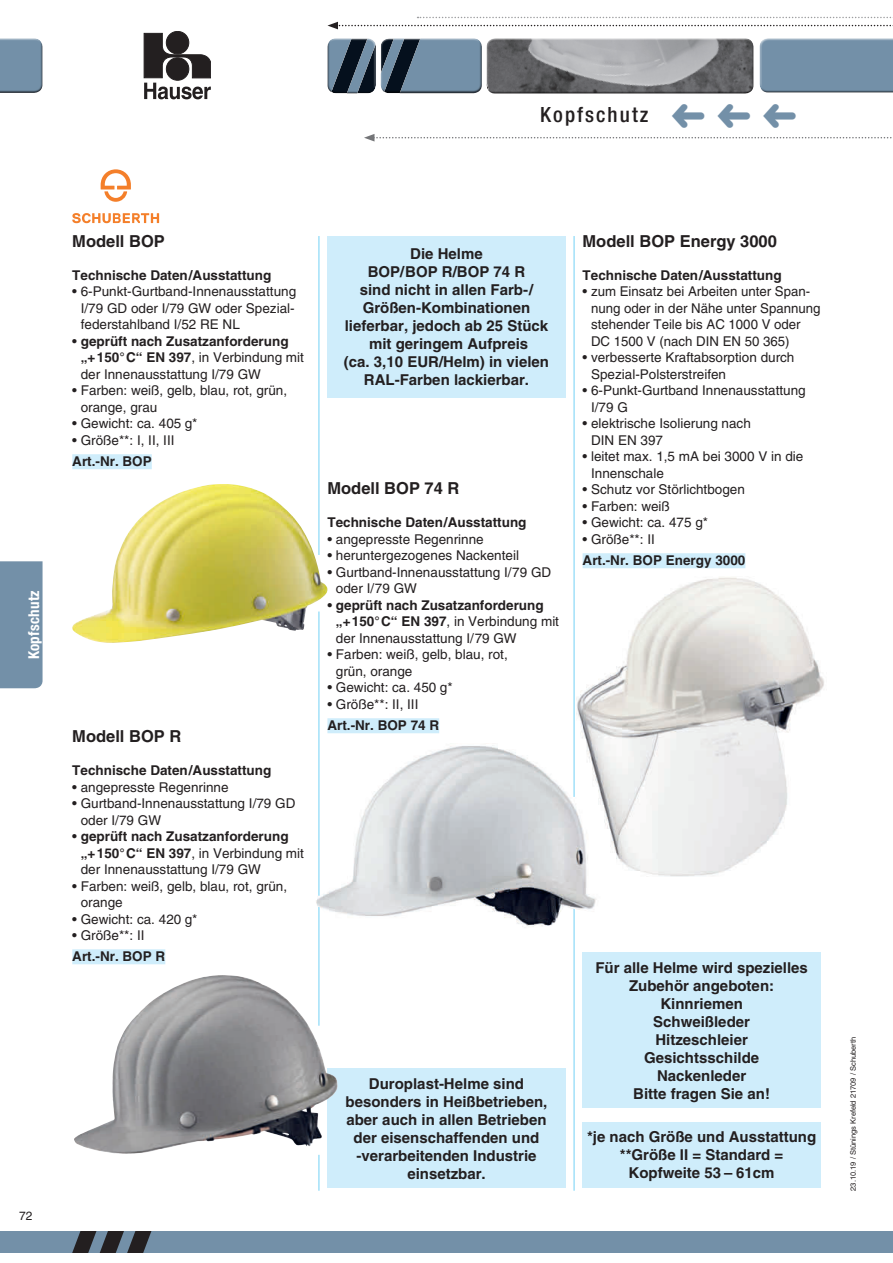
<style>
.page{position:relative;width:893px;height:1263px;background:#fff}
.page>*{position:absolute;margin:0;border:0;box-sizing:border-box;transform-origin:0 0}
.t1{font:21px "Helvetica Neue Cnd AFF 67 Med Cond";letter-spacing:.1em;color:#231f20}
.t2{font:700 16.5px "Helvetica AFF";color:#231f20}
.t3{font:700 15px/18px "Helvetica AFF";color:#231f20;text-align:center}
.t4{font:15px "Helvetica Neue Cnd AFF 77 Bd Cn";letter-spacing:.02em;color:#fff}
.t5{font:13.5px/16.5px "Helvetica AFF";color:#231f20}
.t6{font:700 13.5px "Helvetica AFF";color:#231f20}
.t7{font:12px "Helvetica AFF";color:#231f20}
.t8{font:7.5px "Helvetica AFF";color:#231f20}
.s1{font-weight:700}
</style>
<div class="page">
<div style="left:0;top:1231px;width:893px;height:21px;background:#7390a8"></div>
<div style="left:0;top:38px;width:43px;height:52px;background:#fff;opacity:.75"></div>
<div style="left:0;top:40px;width:45px;height:55px;background:#231f20;opacity:.75"></div>
<div style="left:380px;top:40px;width:104px;height:55px;background:#231f20;opacity:.75"></div>
<div style="left:326px;top:40px;width:50px;height:55px;background:#231f20;opacity:.75"></div>
<svg style="left:72px;top:1231px;width:80px;height:21px"></svg>
<svg style="left:327px;top:17px;width:566px;height:12px"></svg>
<svg style="left:364px;top:134px;width:528px;height:8px"></svg>
<svg style="left:72px;top:213px;width:87px;height:10px"></svg>
<svg style="left:101px;top:169px;width:30px;height:33px"></svg>
<hr style="left:574px;top:236px;width:1px;height:955px;background:#72d1f6">
<div style="left:72px;top:454px;width:80px;height:15px;background:#cfedfb"></div>
<div style="left:327px;top:1069px;width:239px;height:119px;background:#cfedfb"></div>
<div style="left:72px;top:949px;width:93px;height:15px;background:#cfedfb"></div>
<div style="left:327px;top:718px;width:112px;height:15px;background:#cfedfb"></div>
<div style="left:583px;top:553px;width:162px;height:15px;background:#cfedfb"></div>
<div style="left:583px;top:952px;width:238px;height:156px;background:#cfedfb"></div>
<div style="left:583px;top:1122px;width:238px;height:66px;background:#cfedfb"></div>
<div style="left:327px;top:236px;width:239px;height:162px;background:#cfedfb"></div>
<img style="left:576px;top:577px;width:248px;height:300px">
<hr style="left:319px;top:611px;width:1px;height:415px;background:#72d1f6">
<hr style="left:319px;top:236px;width:1px;height:319px;background:#72d1f6">
<hr style="left:319px;top:1155px;width:1px;height:36px;background:#72d1f6">
<img style="left:74px;top:975px;width:230px;height:179px">
<img style="left:72px;top:484px;width:255px;height:159px">
<img style="left:316px;top:739px;width:287px;height:192px">
<div style="left:166px;top:31px;width:23px;height:23px;border:1px solid #231f20;border-radius:50%"></div>
<svg style="left:144px;top:33px;width:67px;height:66px"></svg>
<div style="left:0;top:561px;width:43px;height:127px;background:#7390a8"></div>
<svg style="left:327px;top:38px;width:566px;height:55px"></svg>
<div style="left:486px;top:37px;width:269px;height:54px;background:#fff;opacity:.75"></div>
<div style="left:486px;top:40px;width:269px;height:55px;background:#231f20;opacity:.75"></div>
<h1 class="t1" style="left:540px;top:102px;width:110px">Kopfschutz</h1>
<p class="t4" style="left:25px;top:659px;width:71px;rotate:-90deg">Kopfschutz</p>
<p class="t7" style="left:19px;top:1209px;width:15px">72</p>
<p class="t2" style="left:72px;top:231px;width:94px">Modell BOP</p>
<p class="t6" style="left:72px;top:267px;width:201px">Technische Daten/Ausstattung</p>
<p class="t5" style="left:81px;top:283px;width:217px;text-align:justify;text-indent:-9px">• 6-Punkt-Gurtband-Innenausstattung I/79 GD oder I/79 GW oder Spezial&shy;federstahlband I/52 RE NL</p>
<p class="t5" style="left:81px;top:333px;width:225px;text-indent:-9px">• <span class="s1">geprüft nach Zusatzanforderung „+ 150°C“ EN 397</span>, in Verbindung mit der Innenausstattung I/79 GW</p>
<p class="t5" style="left:81px;top:382px;width:208px;text-indent:-9px">• Farben: weiß, gelb, blau, rot, grün, orange, grau</p>
<p class="t5" style="left:72px;top:415px;width:127px">• Gewicht: ca. 405 g*</p>
<p class="t5" style="left:72px;top:432px;width:104px">• Größe**: I, II, III</p>
<p class="t6" style="left:72px;top:453px;width:81px">Art.-Nr. BOP</p>
<p class="t2" style="left:72px;top:726px;width:111px">Modell BOP R</p>
<p class="t6" style="left:72px;top:762px;width:201px">Technische Daten/Ausstattung</p>
<p class="t5" style="left:72px;top:778px;width:158px">• angepresste Regenrinne</p>
<p class="t5" style="left:81px;top:795px;width:216px;text-indent:-9px">• Gurtband-Innenausstattung I/79 GD oder I/79 GW</p>
<p class="t5" style="left:81px;top:828px;width:225px;text-indent:-9px">• <span class="s1">geprüft nach Zusatzanforderung „+ 150°C“ EN 397</span>, in Verbindung mit der Innenausstattung I/79 GW</p>
<p class="t5" style="left:81px;top:877px;width:208px;text-indent:-9px">• Farben: weiß, gelb, blau, rot, grün, orange</p>
<p class="t5" style="left:72px;top:910px;width:127px">• Gewicht: ca. 420 g*</p>
<p class="t5" style="left:72px;top:927px;width:74px">• Größe**: II</p>
<p class="t6" style="left:72px;top:948px;width:95px">Art.-Nr. BOP R</p>
<p class="t3" style="left:344px;top:245px;width:207px">Die Helme<br>BOP/BOP R/BOP 74 R<br>sind nicht in allen Farb-/<br>Größen-Kombinationen lieferbar, jedoch ab 25 Stück mit geringem Aufpreis<br>(ca. 3,10 EUR/Helm) in vielen<br>RAL-Farben lackierbar.</p>
<p class="t2" style="left:327px;top:479px;width:134px">Modell BOP 74 R</p>
<p class="t6" style="left:327px;top:514px;width:201px">Technische Daten/Ausstattung</p>
<p class="t5" style="left:327px;top:531px;width:158px">• angepresste Regenrinne</p>
<p class="t5" style="left:327px;top:547px;width:193px">• heruntergezogenes Nackenteil</p>
<p class="t5" style="left:336px;top:564px;width:217px;text-indent:-9px">• Gurtband-Innenausstattung I/79 GD oder I/79 GW</p>
<p class="t5" style="left:336px;top:597px;width:225px;text-indent:-9px">• <span class="s1">geprüft nach Zusatzanforderung „+ 150°C“ EN 397</span>, in Verbindung mit der Innenausstattung I/79 GW</p>
<p class="t5" style="left:336px;top:646px;width:173px;text-indent:-9px">• Farben: weiß, gelb, blau, rot, grün, orange</p>
<p class="t5" style="left:327px;top:679px;width:127px">• Gewicht: ca. 450 g*</p>
<p class="t5" style="left:327px;top:696px;width:93px">• Größe**: II, III</p>
<p class="t6" style="left:327px;top:717px;width:113px">Art.-Nr. BOP 74 R</p>
<p class="t2" style="left:583px;top:231px;width:196px">Modell BOP Energy 3000</p>
<p class="t6" style="left:583px;top:267px;width:201px">Technische Daten/Ausstattung</p>
<p class="t5" style="left:591px;top:283px;width:231px;text-indent:-9px">• zum Einsatz bei Arbeiten unter Span&shy;nung oder in der Nähe unter Spannung stehender Teile bis AC 1000 V oder DC 1500 V (nach DIN EN 50 365)</p>
<p class="t5" style="left:591px;top:349px;width:205px;text-indent:-9px">• verbesserte Kraftabsorption durch<br>Spezial-Polsterstreifen</p>
<p class="t5" style="left:591px;top:382px;width:216px;text-indent:-9px">• 6-Punkt-Gurtband Innenausstattung<br>I/79 G</p>
<p class="t5" style="left:591px;top:415px;width:161px;text-indent:-9px">• elektrische Isolierung nach<br>DIN EN 397</p>
<p class="t5" style="left:591px;top:448px;width:214px;text-indent:-9px">• leitet max. 1,5 mA bei 3000 V in die<br>Innenschale</p>
<p class="t5" style="left:583px;top:481px;width:164px">• Schutz vor Störlichtbogen</p>
<p class="t5" style="left:583px;top:498px;width:89px">• Farben: weiß</p>
<p class="t5" style="left:583px;top:514px;width:127px">• Gewicht: ca. 475 g*</p>
<p class="t5" style="left:583px;top:531px;width:74px">• Größe**: II</p>
<p class="t6" style="left:583px;top:552px;width:164px">Art.-Nr. BOP Energy 3000</p>
<p class="t3" style="left:346px;top:1074px;width:203px">Duroplast-Helme sind besonders in Heißbetrieben, aber auch in allen Betrieben der eisenschaffenden und -verarbeitenden Industrie einsetzbar.</p>
<p class="t3" style="left:595px;top:958px;width:214px">Für alle Helme wird spezielles<br>Zubehör angeboten:<br>Kinnriemen<br>Schweißleder<br>Hitzeschleier<br>Gesichtsschilde<br>Nackenleder<br>Bitte fragen Sie an!</p>
<p class="t3" style="left:587px;top:1128px;width:231px">*je nach Größe und Ausstattung **Größe II = Standard =<br>Kopfweite 53 – 61cm</p>
<p class="t8" style="left:849px;top:1191px;width:155px;rotate:-90deg">23.10.19 / Stünings Krefeld 21709 / Schuberth</p>
</div>
